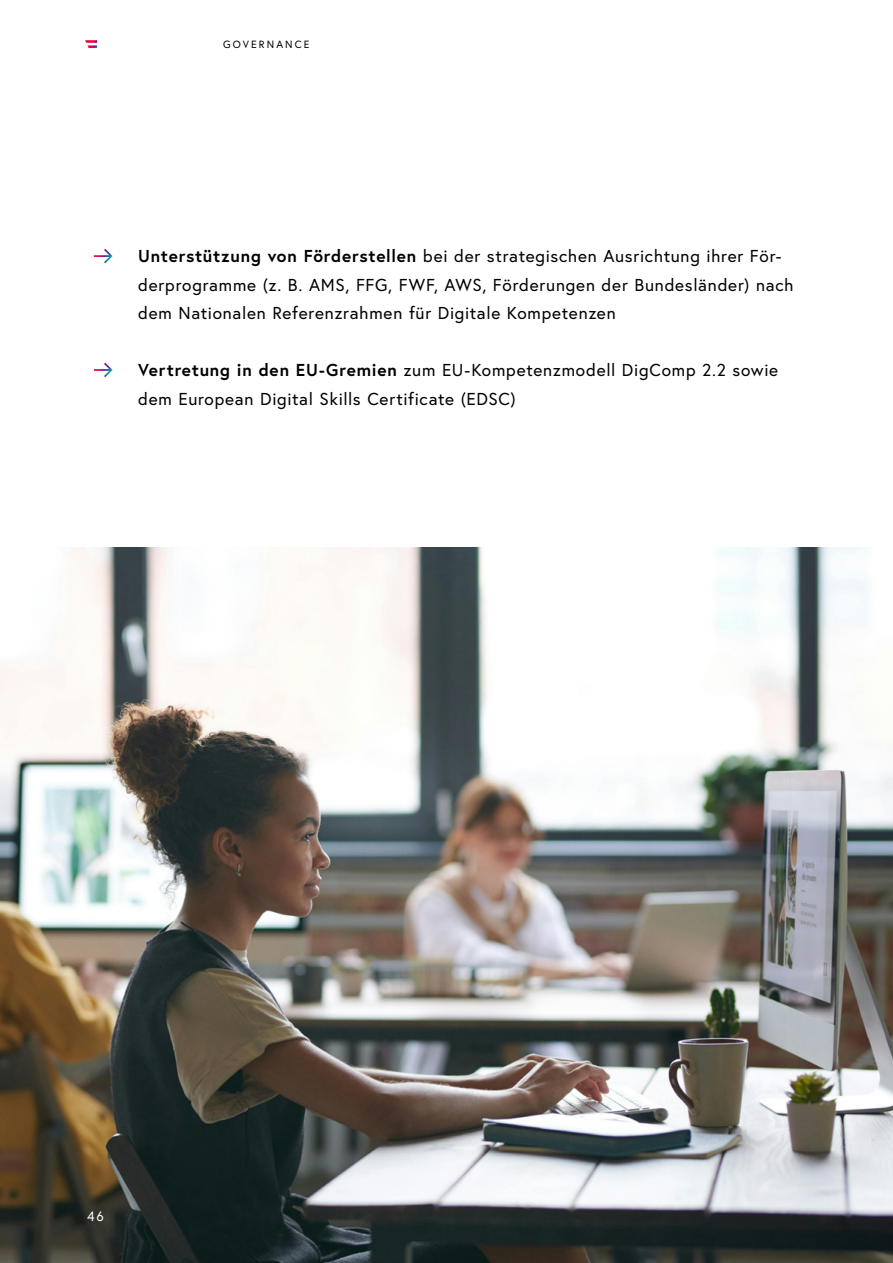
<style>
.page{position:relative;width:893px;height:1263px;background:#fff}
.page>*{position:absolute;margin:0;border:0;box-sizing:border-box;transform-origin:0 0}
.t1{font:17.25px/28.5px "Europa Austria";letter-spacing:.04em;color:#000}
.t2{font:13.5px "Europa Austria";color:#fff}
.t3{font:10.5px "Europa Austria";letter-spacing:.2em;color:#000}
.s1{font-weight:700}
</style>
<div class="page">
<hr style="left:892px;top:0;width:1px;height:1263px;background:#0997a1">
<svg style="left:85px;top:40px;width:12px;height:8px"></svg>
<svg style="left:94px;top:249px;width:19px;height:14px"></svg>
<svg style="left:94px;top:363px;width:19px;height:14px"></svg>
<img style="left:0;top:547px;width:893px;height:716px">
<p class="t3" style="left:223px;top:38px;width:88px">GOVERNANCE</p>
<p class="t1" style="left:138px;top:242px;width:657px"><span class="s1">Unterstützung von Förderstellen</span> bei der strategischen Ausrichtung ihrer För&shy;derprogramme (z. B. AMS, FFG, FWF, AWS, Förderungen der Bundesländer) nach dem Nationalen Referenzrahmen für Digitale Kompetenzen</p>
<p class="t1" style="left:138px;top:356px;width:641px"><span class="s1">Vertretung in den EU-Gremien</span> zum EU-Kompetenzmodell DigComp 2.2 sowie dem European Digital Skills Certificate (EDSC)</p>
<p class="t2" style="left:87px;top:1207px;width:18px">46</p>
</div>
